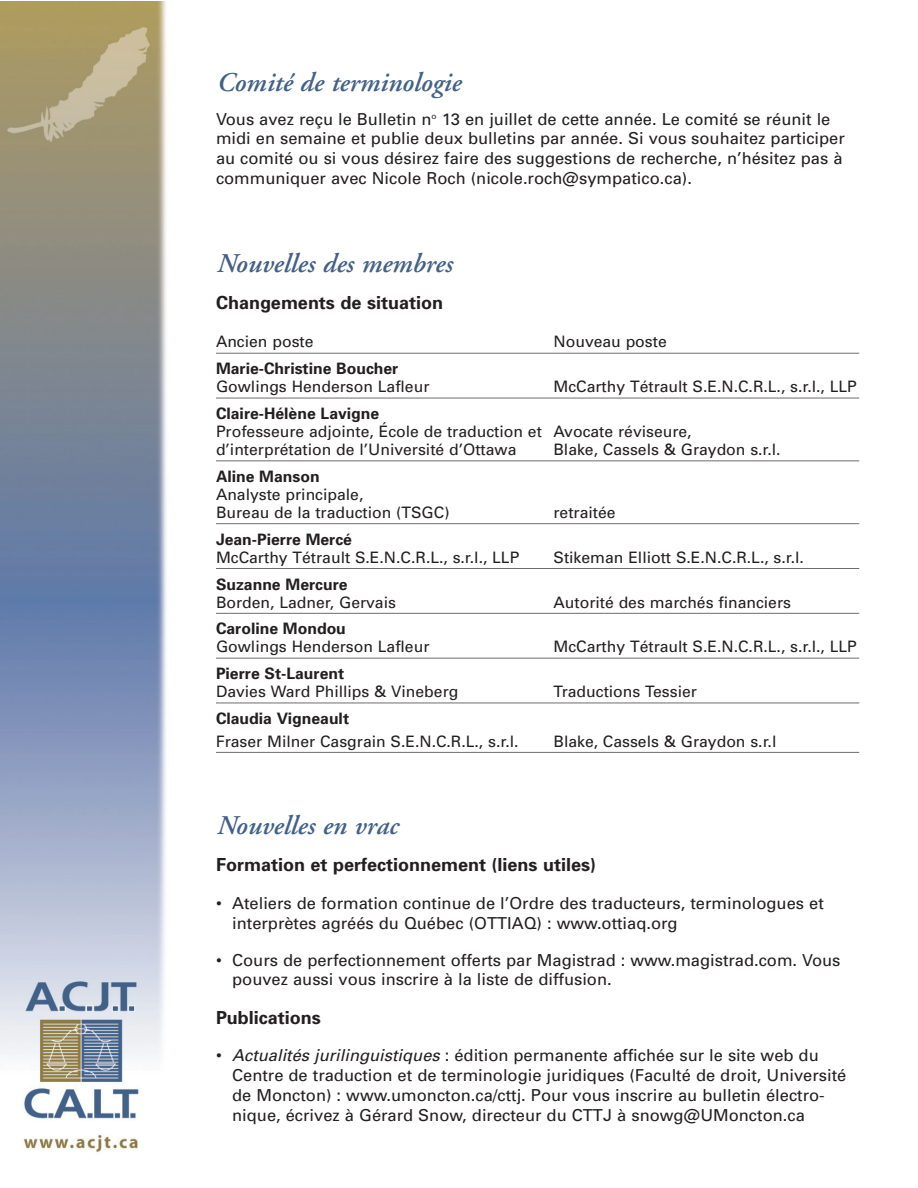
<style>
.page{position:relative;width:918px;height:1188px;background:#fff}
.page>*{position:absolute;margin:0;border:0;box-sizing:border-box;transform-origin:0 0}
.t1{font:italic 600 27px "Adobe Garamond";color:#426188}
.t2{font:700 18px "Univers";color:#231f20}
.t3{font:16.5px/19.8px "Univers";color:#231f20}
.t4{font:15.75px/18px "Univers";color:#231f20}
.t5{font:700 15.75px "Univers";color:#231f20}
.s1{font-style:italic}
</style>
<div class="page">
<img style="left:0;top:2px;width:166px;height:1150px">
<hr style="left:216px;top:353px;width:643px;height:1px;background:#6c6d70">
<hr style="left:216px;top:398px;width:643px;height:1px;background:#6c6d70">
<hr style="left:216px;top:460px;width:643px;height:1px;background:#6c6d70">
<hr style="left:216px;top:523px;width:643px;height:1px;background:#6c6d70">
<hr style="left:216px;top:568px;width:643px;height:1px;background:#6c6d70">
<hr style="left:216px;top:613px;width:643px;height:1px;background:#6c6d70">
<hr style="left:216px;top:658px;width:643px;height:1px;background:#6c6d70">
<hr style="left:216px;top:703px;width:643px;height:1px;background:#6c6d70">
<hr style="left:216px;top:752px;width:643px;height:1px;background:#6c6d70">
<h1 class="t1" style="left:216px;top:72px;width:246px">Comité de terminologie</h1>
<p class="t3" style="left:216px;top:110px;width:630px">Vous avez reçu le Bulletin n<sup>o</sup> 13 en juillet de cette année. Le comité se réunit le midi en semaine et publie deux bulletins par année. Si vous souhaitez participer au comité ou si vous désirez faire des suggestions de recherche, n’hésitez pas à communiquer avec Nicole Roch (nicole.roch@sympatico.ca).</p>
<h1 class="t1" style="left:216px;top:253px;width:237px">Nouvelles des membres</h1>
<p class="t2" style="left:216px;top:296px;width:229px">Changements de situation</p>
<p class="t4" style="left:216px;top:334px;width:99px">Ancien poste</p>
<p class="t4" style="left:554px;top:334px;width:115px">Nouveau poste</p>
<p class="t5" style="left:216px;top:363px;width:184px">Marie-Christine Boucher</p>
<p class="t4" style="left:216px;top:379px;width:215px">Gowlings Henderson Lafleur</p>
<p class="t4" style="left:554px;top:379px;width:305px">McCarthy Tétrault S.E.N.C.R.L., s.r.l., LLP</p>
<p class="t5" style="left:216px;top:408px;width:165px">Claire-Hélène Lavigne</p>
<p class="t4" style="left:216px;top:424px;width:477px">Professeure adjointe, École de traduction et Avocate réviseure, d’interprétation de l’Université d’Ottawa</p>
<p class="t4" style="left:553px;top:442px;width:229px">Blake, Cassels &amp; Graydon s.r.l.</p>
<p class="t5" style="left:216px;top:471px;width:105px">Aline Manson</p>
<p class="t4" style="left:216px;top:487px;width:235px">Analyste principale,<br>Bureau de la traduction (TSGC)</p>
<p class="t4" style="left:554px;top:505px;width:64px">retraitée</p>
<p class="t5" style="left:216px;top:533px;width:138px">Jean-Pierre Mercé</p>
<p class="t4" style="left:216px;top:550px;width:305px">McCarthy Tétrault S.E.N.C.R.L., s.r.l., LLP</p>
<p class="t4" style="left:554px;top:550px;width:252px">Stikeman Elliott S.E.N.C.R.L., s.r.l.</p>
<p class="t5" style="left:216px;top:578px;width:133px">Suzanne Mercure</p>
<p class="t4" style="left:216px;top:594px;width:181px">Borden, Ladner, Gervais</p>
<p class="t4" style="left:554px;top:594px;width:239px">Autorité des marchés financiers</p>
<p class="t5" style="left:216px;top:623px;width:131px">Caroline Mondou</p>
<p class="t4" style="left:216px;top:639px;width:215px">Gowlings Henderson Lafleur</p>
<p class="t4" style="left:554px;top:639px;width:305px">McCarthy Tétrault S.E.N.C.R.L., s.r.l., LLP</p>
<p class="t5" style="left:216px;top:668px;width:130px">Pierre St-Laurent</p>
<p class="t4" style="left:216px;top:684px;width:244px">Davies Ward Phillips &amp; Vineberg</p>
<p class="t4" style="left:554px;top:684px;width:145px">Traductions Tessier</p>
<p class="t5" style="left:216px;top:713px;width:135px">Claudia Vigneault</p>
<p class="t4" style="left:216px;top:733px;width:304px">Fraser Milner Casgrain S.E.N.C.R.L., s.r.l.</p>
<p class="t4" style="left:554px;top:733px;width:224px">Blake, Cassels &amp; Graydon s.r.l</p>
<h1 class="t1" style="left:216px;top:815px;width:183px">Nouvelles en vrac</h1>
<p class="t2" style="left:216px;top:858px;width:382px">Formation et perfectionnement (liens utiles)</p>
<p class="t3" style="left:232px;top:894px;width:593px;text-indent:-16px">• Ateliers de formation continue de l’Ordre des traducteurs, terminologues et interprètes agréés du Québec (OTTIAQ) : www.ottiaq.org</p>
<p class="t3" style="left:232px;top:951px;width:610px;text-indent:-16px">• Cours de perfectionnement offerts par Magistrad : www.magistrad.com. Vous pouvez aussi vous inscrire à la liste de diffusion.</p>
<p class="t2" style="left:216px;top:1011px;width:106px">Publications</p>
<p class="t3" style="left:232px;top:1047px;width:616px;text-indent:-16px">• <span class="s1">Actualités jurilinguistiques</span> : édition permanente affichée sur le site web du Centre de traduction et de terminologie juridiques (Faculté de droit, Université de Moncton) : www.umoncton.ca/cttj. Pour vous inscrire au bulletin électro&shy;nique, écrivez à Gérard Snow, directeur du CTTJ à snowg@UMoncton.ca</p>
</div>
